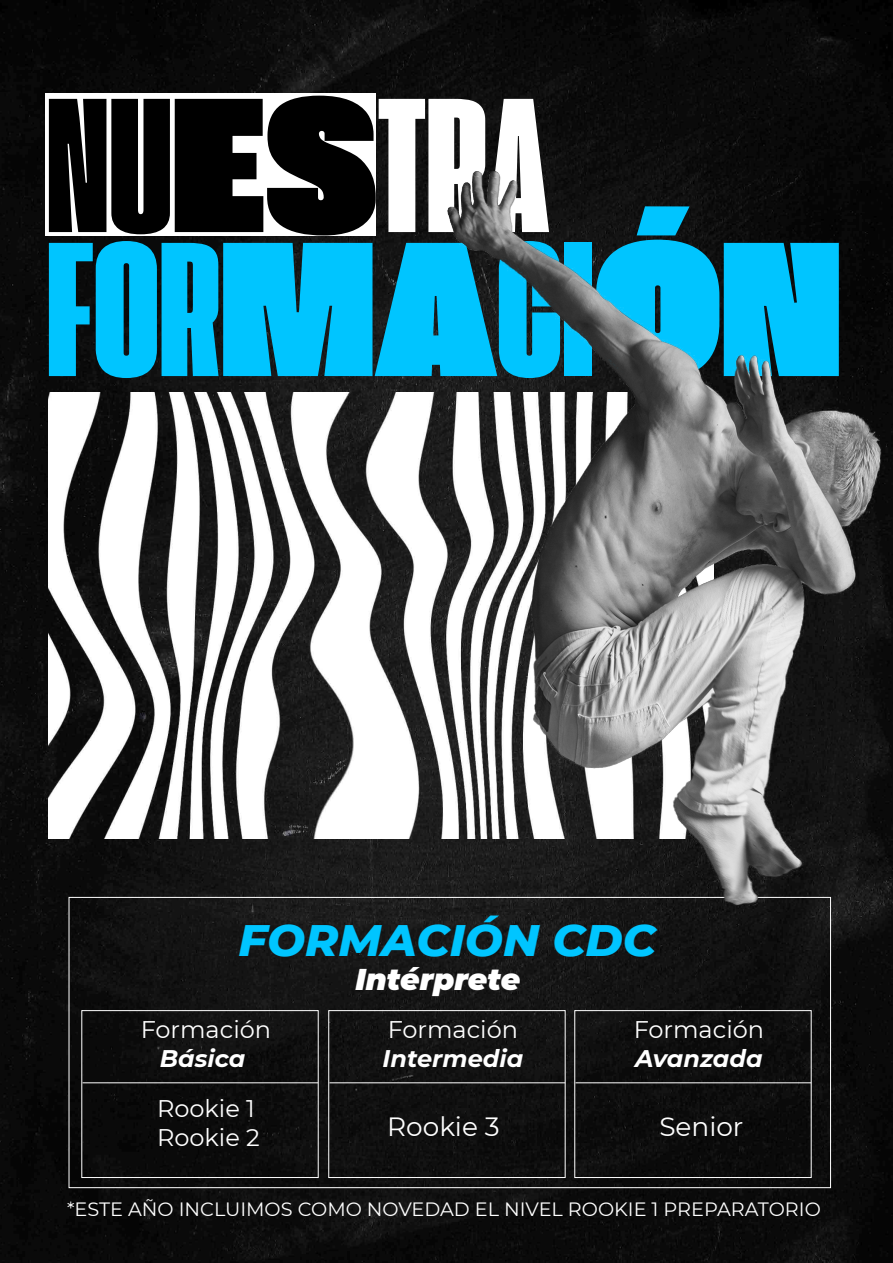
<style>
.page{position:relative;width:893px;height:1263px;background:#fff}
.page>*{position:absolute;margin:0;border:0;box-sizing:border-box;transform-origin:0 0}
.t1{font:200.55px/144px "Extenda 40 Hecto";color:#00c5ff}
.t2{font:italic 800 45px "Montserrat";color:#00c5ff}
.t3{font:italic 900 30px "Montserrat";color:#fff}
.t4{font:26.4px "Montserrat";color:#fff}
.t5{font:24px/28.8px "Montserrat";color:#fff}
.t6{font:italic 700 24px "Montserrat";color:#fff}
.t7{font:19.2px "Montserrat";color:#fff}
.s1{color:#000}
.s2{font-family:"Extenda 70 Peta";color:#000}
.s3{color:#fff}
.s4{font-family:"Extenda 70 Peta"}
</style>
<div class="page">
<img style="left:0;top:0;width:893px;height:1263px">
<img style="left:49px;top:393px;width:398px;height:446px">
<div style="left:45px;top:94px;width:330px;height:142px;background:#fff"></div>
<img style="left:447px;top:171px;width:435px;height:735px">
<div style="left:81px;top:1010px;width:238px;height:168px;border:1px solid #fff"></div>
<hr style="left:83px;top:1082px;width:235px;height:1px;background:#fff">
<div style="left:328px;top:1010px;width:237px;height:168px;border:1px solid #fff"></div>
<hr style="left:329px;top:1082px;width:236px;height:1px;background:#fff">
<div style="left:574px;top:1010px;width:238px;height:168px;border:1px solid #fff"></div>
<hr style="left:575px;top:1082px;width:236px;height:1px;background:#fff">
<h1 class="t1" style="left:46px;top:102px;width:796px"><span class="s1">NU</span><span class="s2">ES</span><span class="s3">TRA<br></span>FOR<span class="s4">MA</span>CI<span class="s4">ÓN</span></h1>
<h2 class="t2" style="left:239px;top:906px;width:419px">FORMACIÓN CDC</h2>
<h3 class="t3" style="left:355px;top:957px;width:166px">Intérprete</h3>
<p class="t5" style="left:141px;top:1014px;width:132px">Formación</p>
<p class="t6" style="left:160px;top:1041px;width:87px">Básica</p>
<p class="t5" style="left:157px;top:1093px;width:104px">Rookie 1<br>Rookie 2</p>
<p class="t5" style="left:388px;top:1014px;width:132px">Formación</p>
<p class="t6" style="left:383px;top:1041px;width:142px">Intermedia</p>
<p class="t5" style="left:634px;top:1014px;width:132px">Formación</p>
<p class="t6" style="left:635px;top:1041px;width:129px">Avanzada</p>
<h3 class="t4" style="left:387px;top:1109px;width:114px">Rookie 3</h3>
<h3 class="t4" style="left:659px;top:1109px;width:86px">Senior</h3>
<p class="t7" style="left:67px;top:1196px;width:755px">*ESTE AÑO INCLUIMOS COMO NOVEDAD EL NIVEL ROOKIE 1 PREPARATORIO</p>
</div>
